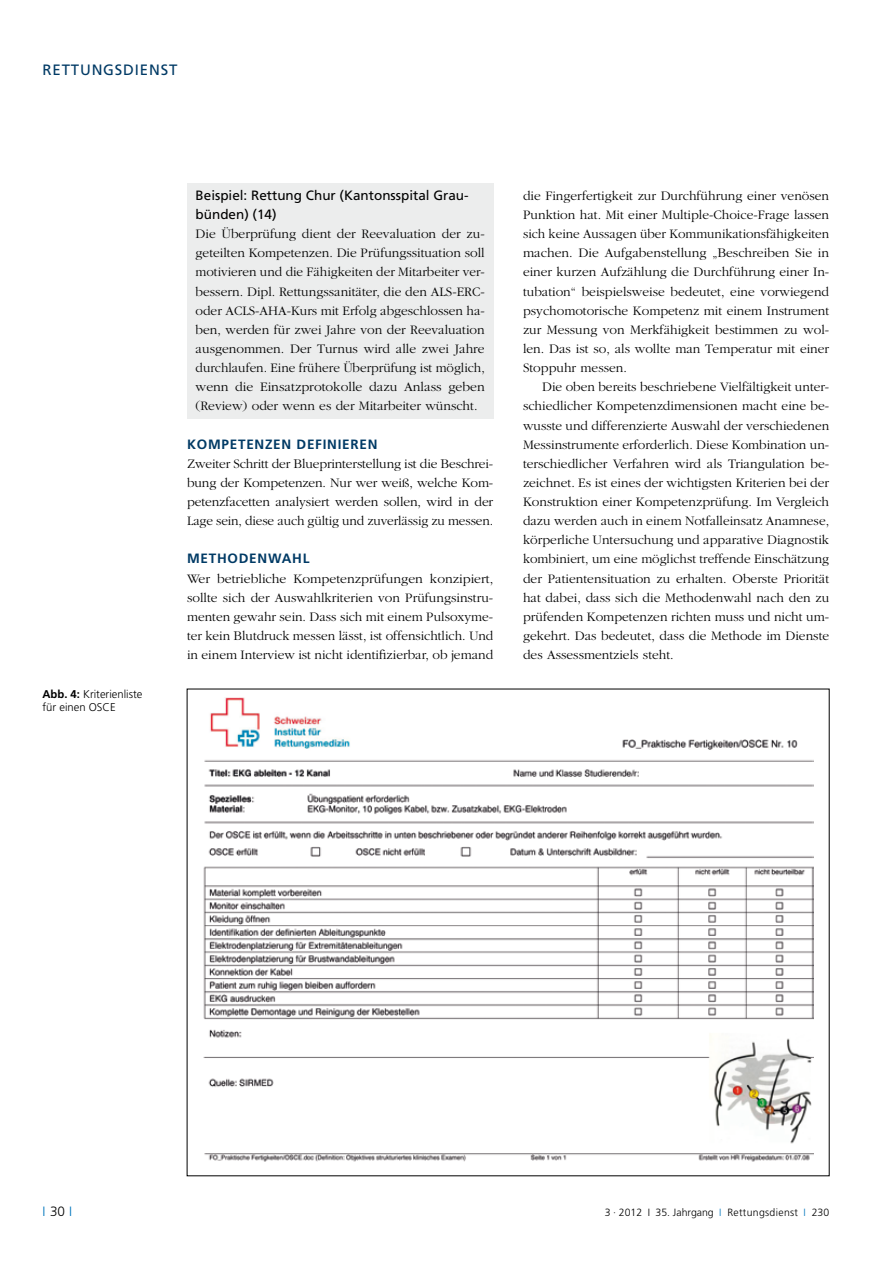
<style>
.page{position:relative;width:893px;height:1263px;background:#fff}
.page>*{position:absolute;margin:0;border:0;box-sizing:border-box;transform-origin:0 0}
.t1{font:15px "Frutiger";letter-spacing:.055em;color:#003a65}
.t2{font:300 13.5px/19.2px "Garamond";color:#000;text-align:justify}
.t3{font:13.5px/19.2px "Frutiger";color:#000}
.t4{font:700 13.5px "Frutiger";letter-spacing:.055em;color:#003a65}
.t5{font:300 13.5px "Frutiger";color:#0076bd}
.t6{font:300 11.25px/13.5px "Frutiger";color:#000}
.t7{font:300 10.5px "Frutiger";letter-spacing:.015em;color:#000}
.s1{font-weight:700}
.s2{color:#000}
.s3{color:#0076bd}
</style>
<div class="page">
<div style="left:187px;top:183px;width:306px;height:236px;background:#eceded"></div>
<img style="left:203px;top:697px;width:610px;height:465px">
<p class="t1" style="left:43px;top:61px;width:136px">RETTUNGSDIENST</p>
<p class="t6" style="left:43px;top:687px;width:101px"><span class="s1">ABB. 4:</span> Kriterienliste für einen OSCE</p>
<p class="t3" style="left:196px;top:185px;width:275px">Beispiel: Rettung Chur (Kantonsspital Grau&shy;bünden) (14)</p>
<p class="t2" style="left:196px;top:224px;width:291px">Die Überprüfung dient der Reevaluation der zu&shy;geteilten Kompetenzen. Die Prüfungssituation soll motivieren und die Fähigkeiten der Mitarbeiter ver&shy;bessern. Dipl. Rettungssanitäter, die den ALS-ERC&shy;oder ACLS-AHA-Kurs mit Erfolg abgeschlossen ha&shy;ben, werden für zwei Jahre von der Reevaluation ausgenommen. Der Turnus wird alle zwei Jahre durchlaufen. Eine frühere Überprüfung ist möglich, wenn die Einsatzprotokolle dazu Anlass geben (Review) oder wenn es der Mitarbeiter wünscht.</p>
<p class="t4" style="left:187px;top:436px;width:192px">KOMPETENZEN DEFINIEREN</p>
<p class="t2" style="left:187px;top:454px;width:308px">Zweiter Schritt der Blueprinterstellung ist die Beschrei&shy;bung der Kompetenzen. Nur wer weiß, welche Kom&shy;petenzfacetten analysiert werden sollen, wird in der Lage sein, diese auch gültig und zuverlässig zu messen.</p>
<p class="t4" style="left:187px;top:551px;width:93px">M ETHODENWAH</p>
<p class="t4" style="left:303px;top:551px;width:5px">L</p>
<p class="t2" style="left:187px;top:569px;width:308px">Wer betriebliche Kompetenzprüfungen konzipiert, sollte sich der Auswahlkriterien von Prüfungsinstru&shy;menten gewahr sein. Dass sich mit einem Pulsoxyme&shy;ter kein Blutdruck messen lässt, ist offensichtlich. Und in einem Interview ist nicht identifizierbar, ob jemand</p>
<p class="t2" style="left:523px;top:186px;width:308px">die Fingerfertigkeit zur Durchführung einer venösen Punktion hat. Mit einer Multiple-Choice-Frage lassen sich keine Aussagen über Kommunikationsfähigkeiten machen. Die Aufgabenstellung „Beschreiben Sie in einer kurzen Aufzählung die Durchführung einer In&shy;tubation“ beispielsweise bedeutet, eine vorwiegend psychomotorische Kompetenz mit einem Instrument zur Messung von Merkfähigkeit bestimmen zu wol&shy;len. Das ist so, als wollte man Temperatur mit einer Stoppuhr messen.</p>
<p class="t2" style="left:523px;top:377px;width:308px;text-indent:19px">Die oben bereits beschriebene Vielfältigkeit unter&shy;schiedlicher Kompetenzdimensionen macht eine be&shy;wusste und differenzierte Auswahl der verschiedenen Messinstrumente erforderlich. Diese Kombination un&shy;terschiedlicher Verfahren wird als Triangulation be&shy;zeichnet. Es ist eines der wichtigsten Kriterien bei der Konstruktion einer Kompetenzprüfung. Im Vergleich dazu werden auch in einem Notfalleinsatz Anamnese, körperliche Untersuchung und apparative Diagnostik kombiniert, um eine möglichst treffende Einschätzung der Patientensituation zu erhalten. Oberste Priorität hat dabei, dass sich die Methodenwahl nach den zu prüfenden Kompetenzen richten muss und nicht um&shy;gekehrt. Das bedeutet, dass die Methode im Dienste des Assessmentziels steht.</p>
<p class="t5" style="left:43px;top:1204px;width:31px">I <span class="s2">30</span> I</p>
<p class="t7" style="left:605px;top:1207px;width:226px">3 · 2012 I 35. Jahrgang <span class="s3">I</span> Rettungsdienst <span class="s3">I</span> 230</p>
</div>
